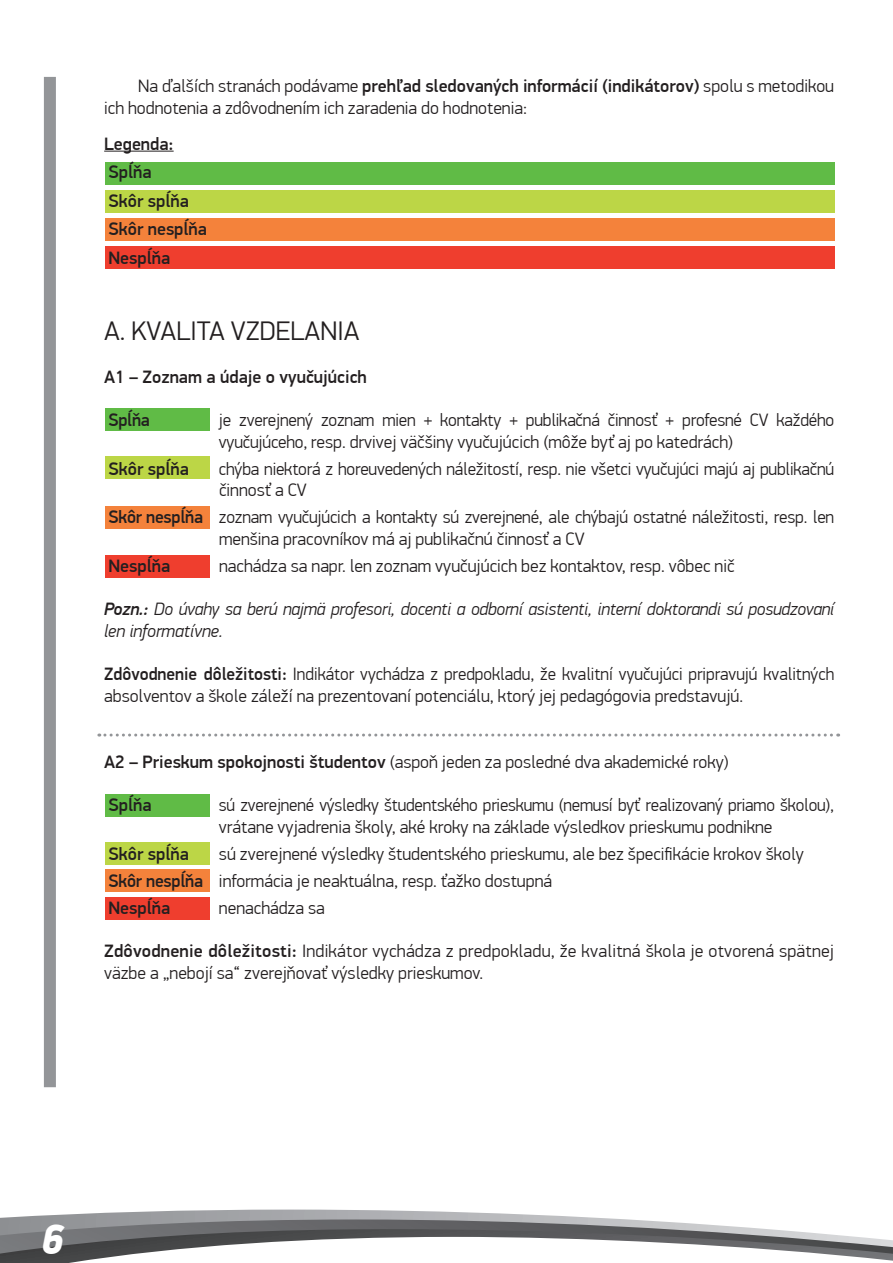
<style>
.page{position:relative;width:893px;height:1263px;background:#fff}
.page>*{position:absolute;margin:0;border:0;box-sizing:border-box;transform-origin:0 0}
.t1{font:italic 900 42px "PF Din Display Pro";color:#fff}
.t2{font:300 27px "PF Din Display Pro";color:#231f20}
.t3{font:300 18px/21.6px "PF Din Display Pro";color:#231f20}
.t4{font:italic 300 18px/21.6px "PF Din Display Pro";letter-spacing:-.01em;color:#231f20}
.t5{font:500 18px/28.5px "PF Din Display Pro";color:#231f20}
.s1{font-weight:500}
</style>
<div class="page">
<div style="left:105px;top:162px;width:729px;height:23px;background:#60bb46"></div>
<div style="left:105px;top:190px;width:729px;height:23px;background:#bcd646"></div>
<div style="left:105px;top:218px;width:729px;height:23px;background:#f4823b"></div>
<div style="left:105px;top:246px;width:729px;height:23px;background:#ef3e2e"></div>
<div style="left:105px;top:408px;width:104px;height:23px;background:#60bb46"></div>
<div style="left:105px;top:457px;width:104px;height:22px;background:#bcd646"></div>
<div style="left:105px;top:506px;width:104px;height:23px;background:#f4823b"></div>
<div style="left:105px;top:555px;width:104px;height:23px;background:#ef3e2e"></div>
<div style="left:105px;top:794px;width:104px;height:23px;background:#60bb46"></div>
<div style="left:105px;top:842px;width:104px;height:23px;background:#bcd646"></div>
<div style="left:105px;top:869px;width:104px;height:23px;background:#f4823b"></div>
<div style="left:105px;top:897px;width:104px;height:22px;background:#ef3e2e"></div>
<hr style="left:104px;top:151px;width:70px;height:1px;background:#231f20">
<svg style="left:0;top:1209px;width:893px;height:54px"></svg>
<div style="left:44px;top:77px;width:12px;height:1010px;background:#939598"></div>
<svg style="left:99px;top:733px;width:740px;height:3px"></svg>
<p class="t3" style="left:104px;top:75px;width:731px;text-indent:34px">Na ďalších stranách podávame <span class="s1">prehľad sledovaných informácií (indikátorov)</span> spolu s metodikou ich hodnotenia a zdôvodnením ich zaradenia do hodnotenia:</p>
<p class="t5" style="left:104px;top:130px;width:104px">Legenda:<br>Spĺňa<br>Skôr spĺňa<br>Skôr nespĺňa<br>Nespĺňa</p>
<h2 class="t2" style="left:104px;top:315px;width:257px">A. KVALITA VZDELANIA</h2>
<p class="t5" style="left:104px;top:363px;width:264px">A1 – Zoznam a údaje o vyučujúcich</p>
<p class="t5" style="left:108px;top:406px;width:43px">Spĺňa</p>
<p class="t3" style="left:219px;top:409px;width:617px">je zverejnený zoznam mien + kontakty + publikačná činnosť + profesné CV každého vyučujúceho, resp. drvivej väčšiny vyučujúcich (môže byť aj po katedrách)</p>
<p class="t5" style="left:108px;top:455px;width:82px">Skôr spĺňa</p>
<p class="t3" style="left:219px;top:458px;width:617px">chýba niektorá z horeuvedených náležitostí, resp. nie všetci vyučujúci majú aj publikačnú činnosť a CV</p>
<p class="t3" style="left:219px;top:507px;width:617px;text-indent:-111px"><span class="s1">Skôr nespĺňa</span> zoznam vyučujúcich a kontakty sú zverejnené, ale chýbajú ostatné náležitosti, resp. len menšina pracovníkov má aj publikačnú činnosť a CV</p>
<p class="t5" style="left:108px;top:552px;width:63px">Nespĺňa</p>
<p class="t3" style="left:219px;top:555px;width:517px">nachádza sa napr. len zoznam vyučujúcich bez kontaktov, resp. vôbec nič</p>
<p class="t4" style="left:104px;top:598px;width:732px"><span class="s1">Pozn.:</span> Do úvahy sa berú najmä profesori, docenti a odborní asistenti, interní doktorandi sú posudzovaní len informatívne.</p>
<p class="t3" style="left:104px;top:663px;width:731px"><span class="s1">Zdôvodnenie dôležitosti:</span> Indikátor vychádza z predpokladu, že kvalitní vyučujúci pripravujú kvalitných absolventov a škole záleží na prezentovaní potenciálu, ktorý jej pedagógovia predstavujú.</p>
<p class="t3" style="left:104px;top:751px;width:626px"><span class="s1">A2 – Prieskum spokojnosti študentov</span> (aspoň jeden za posledné dva akademické roky)</p>
<p class="t5" style="left:108px;top:791px;width:45px">Spĺňa</p>
<p class="t3" style="left:219px;top:795px;width:617px">sú zverejnené výsledky študentského prieskumu (nemusí byť realizovaný priamo školou), vrátane vyjadrenia školy, aké kroky na základe výsledkov prieskumu podnikne</p>
<p class="t5" style="left:108px;top:840px;width:82px">Skôr spĺňa</p>
<p class="t3" style="left:108px;top:840px;width:697px;line-height:27px;text-indent:111px">sú zverejnené výsledky študentského prieskumu, ale bez špecifikácie krokov školy<br><span class="s1">Skôr nespĺňa</span> informácia je neaktuálna, resp. ťažko dostupná<br><span class="s1">Nespĺňa</span></p>
<p class="t3" style="left:219px;top:897px;width:107px">nenachádza sa</p>
<p class="t3" style="left:104px;top:940px;width:731px"><span class="s1">Zdôvodnenie dôležitosti:</span> Indikátor vychádza z predpokladu, že kvalitná škola je otvorená spätnej väzbe a „nebojí sa“ zverejňovať výsledky prieskumov.</p>
<h1 class="t1" style="left:41px;top:1214px;width:25px">6</h1>
</div>
